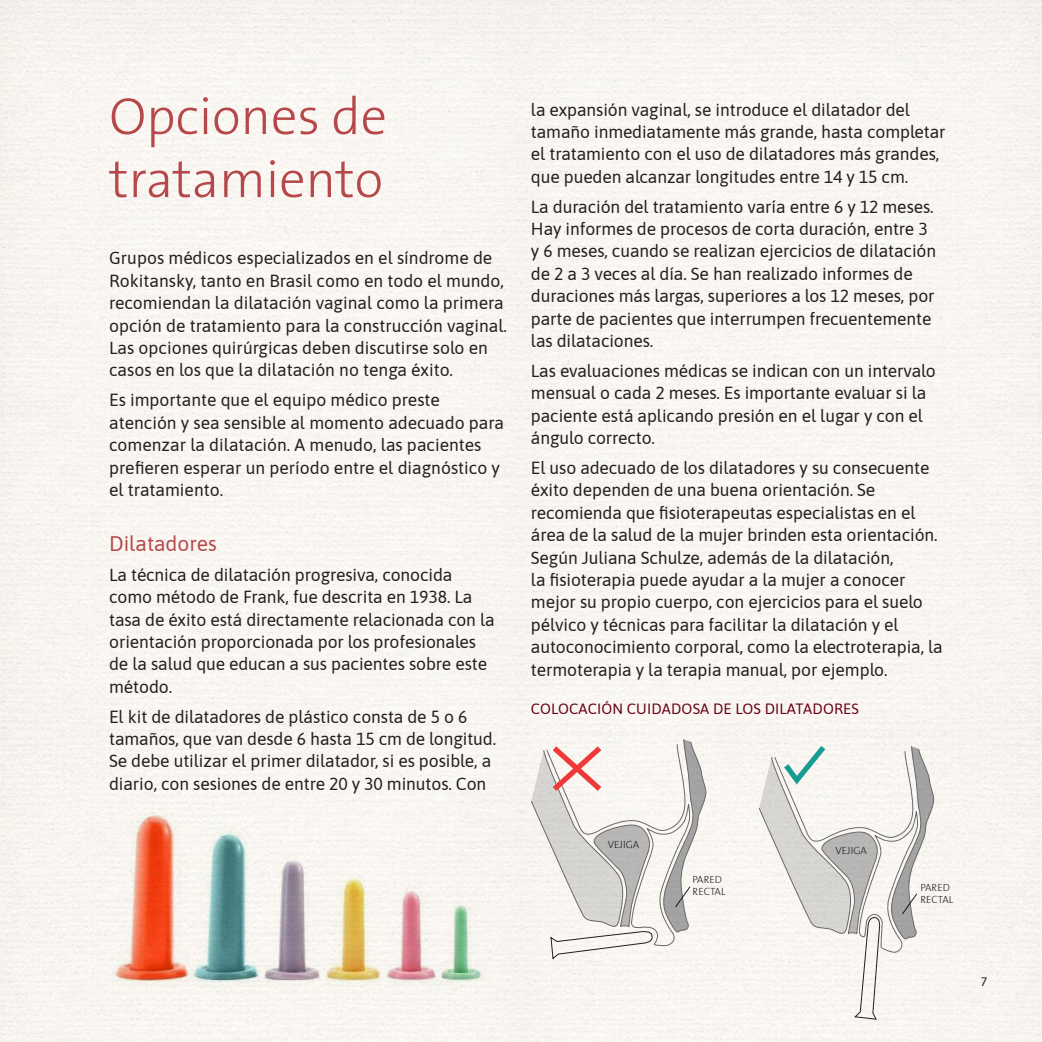
<style>
.page{position:relative;width:1042px;height:1042px;background:#fff}
.page>*{position:absolute;margin:0;border:0;box-sizing:border-box;transform-origin:0 0}
.titulo_gde{font:300 52.5px/63px "The Sans B3";color:#b6484b}
.titulo{font:21px "Asap";color:#b6484b}
.corpo{font:17.5px/22.4px "Asap";letter-spacing:-.005em;color:#231f20}
.subtitulo{font:14.88px "Asap";letter-spacing:.01em;color:#660019}
.t1{font:12.25px "Asap";color:#231f20}
.legenda{font:300 10.5px/12.2px "The Sans B3";color:#231f20}
</style>
<div class="page">
<img style="left:106px;top:809px;width:380px;height:191px">
<svg style="left:530px;top:738px;width:176px;height:222px"></svg>
<svg style="left:758px;top:740px;width:176px;height:280px"></svg>
<p class="titulo_gde" style="left:109px;top:87px;width:279px">Opciones de tratamiento</p>
<p class="corpo" style="left:109px;top:246px;width:399px">Grupos médicos especializados en el síndrome de Rokitansky, tanto en Brasil como en todo el mundo, recomiendan la dilatación vaginal como la primera opción de tratamiento para la construcción vaginal.<br>Las opciones quirúrgicas deben discutirse solo en casos en los que la dilatación no tenga éxito.</p>
<p class="corpo" style="left:109px;top:388px;width:396px">Es importante que el equipo médico preste atención y sea sensible al momento adecuado para comenzar la dilatación. A menudo, las pacientes prefieren esperar un período entre el diagnóstico y el tratamiento.</p>
<p class="titulo" style="left:109px;top:529px;width:109px">Dilatadores</p>
<p class="corpo" style="left:109px;top:562px;width:387px">La técnica de dilatación progresiva, conocida como método de Frank, fue descrita en 1938. La tasa de éxito está directamente relacionada con la orientación proporcionada por los profesionales de la salud que educan a sus pacientes sobre este método.</p>
<p class="corpo" style="left:109px;top:704px;width:388px">El kit de dilatadores de plástico consta de 5 o 6 tamaños, que van desde 6 hasta 15 cm de longitud.<br>Se debe utilizar el primer dilatador, si es posible, a diario, con sesiones de entre 20 y 30 minutos. Con</p>
<p class="corpo" style="left:531px;top:97px;width:416px">la expansión vaginal, se introduce el dilatador del tamaño inmediatamente más grande, hasta completar el tratamiento con el uso de dilatadores más grandes, que pueden alcanzar longitudes entre 14 y 15 cm.</p>
<p class="corpo" style="left:531px;top:194px;width:407px">La duración del tratamiento varía entre 6 y 12 meses.<br>Hay informes de procesos de corta duración, entre 3 y 6 meses, cuando se realizan ejercicios de dilatación de 2 a 3 veces al día. Se han realizado informes de duraciones más largas, superiores a los 12 meses, por parte de pacientes que interrumpen frecuentemente las dilataciones.</p>
<p class="corpo" style="left:531px;top:359px;width:406px">Las evaluaciones médicas se indican con un intervalo mensual o cada 2 meses. Es importante evaluar si la paciente está aplicando presión en el lugar y con el ángulo correcto.</p>
<p class="corpo" style="left:531px;top:456px;width:413px">El uso adecuado de los dilatadores y su consecuente éxito dependen de una buena orientación. Se recomienda que fisioterapeutas especialistas en el área de la salud de la mujer brinden esta orientación.<br>Según Juliana Schulze, además de la dilatación,<br>la fisioterapia puede ayudar a la mujer a conocer mejor su propio cuerpo, con ejercicios para el suelo pélvico y técnicas para facilitar la dilatación y el autoconocimiento corporal, como la electroterapia, la termoterapia y la terapia manual, por ejemplo.</p>
<p class="subtitulo" style="left:531px;top:698px;width:329px">COLOCACIÓN CUIDADOSA DE LOS DILATADORES</p>
<p class="legenda" style="left:608px;top:838px;width:33px">VEJIGA</p>
<p class="legenda" style="left:692px;top:874px;width:34px">PARED<br>RECTAL</p>
<p class="legenda" style="left:835px;top:845px;width:33px">VEJIGA</p>
<p class="legenda" style="left:920px;top:881px;width:34px">PARED<br>RECTAL</p>
<p class="t1" style="left:981px;top:973px;width:8px">7</p>
</div>
